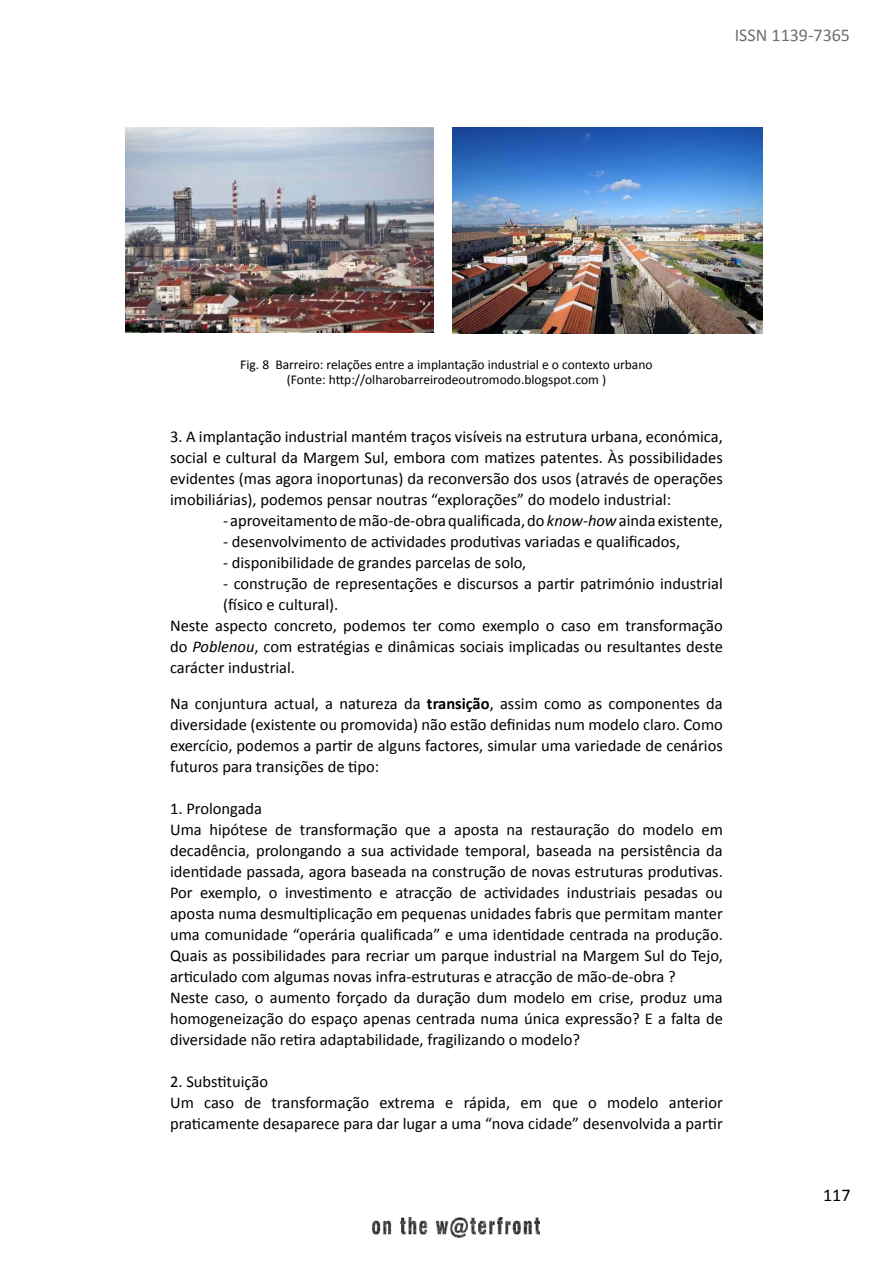
<style>
.page{position:relative;width:893px;height:1263px;background:#fff}
.page>*{position:absolute;margin:0;border:0;box-sizing:border-box;transform-origin:0 0}
.t1{font:18px "Calibri";color:#726e69}
.t2{font:18px "Calibri";color:#000}
.t3{font:16.5px/21px "Calibri";color:#000;text-align:justify}
.t4{font:13.5px/15px "Calibri";color:#000;text-align:center}
.s1{font-style:italic}
.s2{font-weight:700}
</style>
<div class="page">
<img style="left:373px;top:1218px;width:166px;height:19px">
<img style="left:452px;top:128px;width:310px;height:206px">
<img style="left:125px;top:128px;width:308px;height:204px">
<p class="t1" style="left:735px;top:24px;width:117px">ISSN 1139-7365</p>
<p class="t4" style="left:240px;top:357px;width:414px">Fig. 8 Barreiro: relações entre a implantação industrial e o contexto urbano (Fonte: http://olharobarreirodeoutromodo.blogspot.com )</p>
<p class="t3" style="left:170px;top:426px;width:554px">3. A implantação industrial mantém traços visíveis na estrutura urbana, económica, social e cultural da Margem Sul, embora com matizes patentes. Às possibilidades evidentes (mas agora inoportunas) da reconversão dos usos (através de operações imobiliárias), podemos pensar noutras “explorações” do modelo industrial:</p>
<p class="t3" style="left:223px;top:510px;width:501px">- aproveitamento de mão-de-obra qualificada, do <span class="s1">know-how</span> ainda existente,</p>
<p class="t3" style="left:223px;top:531px;width:459px">- desenvolvimento de actividades produtivas variadas e qualificados,</p>
<p class="t3" style="left:223px;top:552px;width:305px">- disponibilidade de grandes parcelas de solo,</p>
<p class="t3" style="left:223px;top:573px;width:501px">- construção de representações e discursos a partir património industrial</p>
<p class="t3" style="left:223px;top:594px;width:117px">(físico e cultural).</p>
<p class="t3" style="left:170px;top:615px;width:554px">Neste aspecto concreto, podemos ter como exemplo o caso em transformação</p>
<p class="t3" style="left:170px;top:636px;width:554px">do <span class="s1">Poblenou</span>, com estratégias e dinâmicas sociais implicadas ou resultantes deste</p>
<p class="t3" style="left:170px;top:657px;width:127px">carácter industrial.</p>
<p class="t3" style="left:170px;top:693px;width:554px">Na conjuntura actual, a natureza da <span class="s2">transição</span>, assim como as componentes da diversidade (existente ou promovida) não estão definidas num modelo claro. Como exercício, podemos a partir de alguns factores, simular uma variedade de cenários futuros para transições de tipo:</p>
<p class="t3" style="left:170px;top:798px;width:554px;text-align:left">1. Prolongada<br>Uma hipótese de transformação que a aposta na restauração do modelo em decadência, prolongando a sua actividade temporal, baseada na persistência da identidade passada, agora baseada na construção de novas estruturas produtivas.<br>Por exemplo, o investimento e atracção de actividades industriais pesadas ou aposta numa desmultiplicação em pequenas unidades fabris que permitam manter uma comunidade “operária qualificada” e uma identidade centrada na produção.<br>Quais as possibilidades para recriar um parque industrial na Margem Sul do Tejo, articulado com algumas novas infra-estruturas e atracção de mão-de-obra ?<br>Neste caso, o aumento forçado da duração dum modelo em crise, produz uma homogeneização do espaço apenas centrada numa única expressão? E a falta de diversidade não retira adaptabilidade, fragilizando o modelo?</p>
<p class="t3" style="left:170px;top:1071px;width:554px;text-align:left">2. Substituição<br>Um caso de transformação extrema e rápida, em que o modelo anterior praticamente desaparece para dar lugar a uma “nova cidade” desenvolvida a partir</p>
<p class="t2" style="left:823px;top:1184px;width:29px">117</p>
</div>
